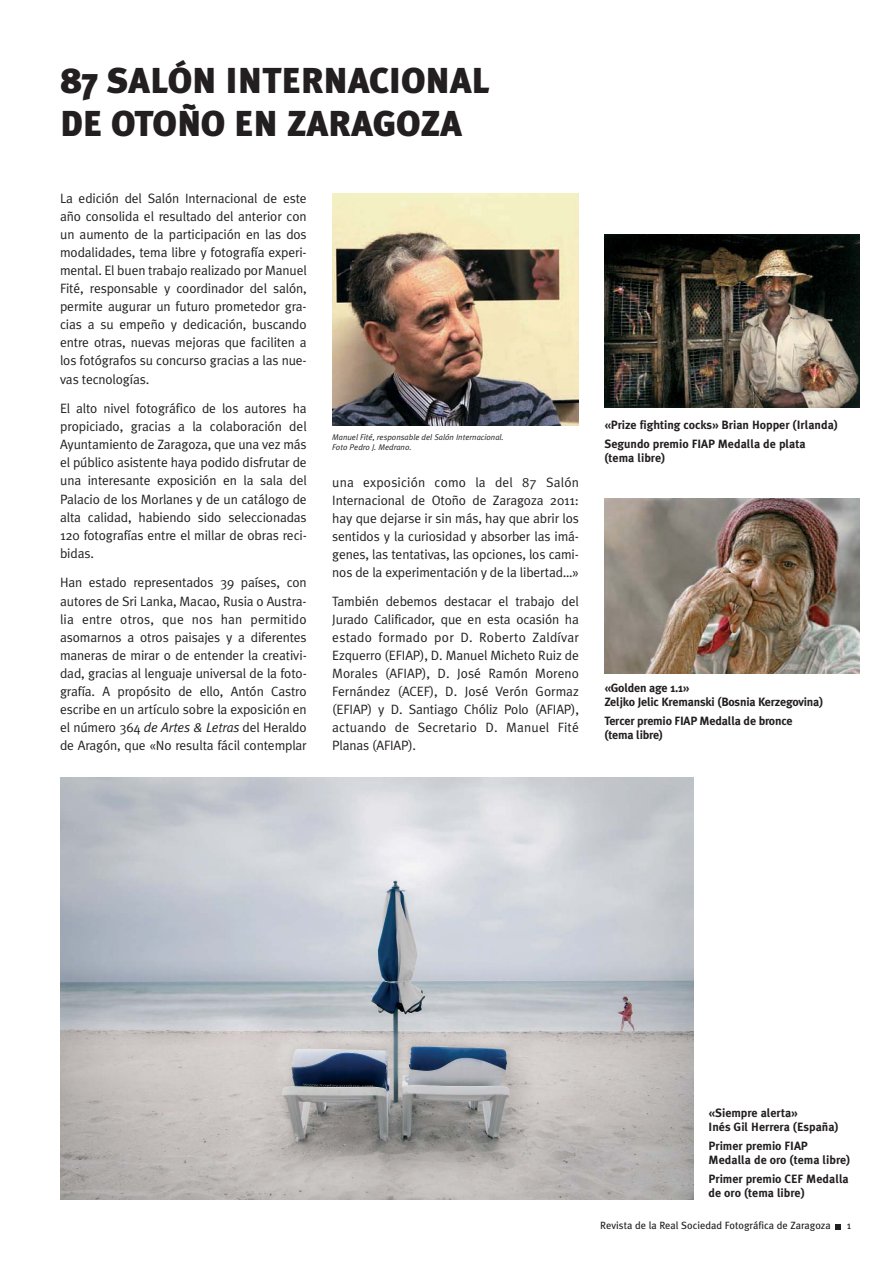
<style>
.page{position:relative;width:893px;height:1263px;background:#fff}
.page>*{position:absolute;margin:0;border:0;box-sizing:border-box;transform-origin:0 0}
.t1{font:900 36px/43.2px "Meta Plus";color:#231f20}
.t2{font:13.5px/18.1px "Meta Plus Normal";letter-spacing:-.01em;color:#231f20;text-align:justify}
.t3{font:700 12px/14.4px "Meta Plus";color:#231f20}
.t4{font:10.5px "Meta Plus";color:#231f20}
.t5{font:italic 8.25px/9.9px "Meta Plus Normal";color:#231f20}
.s1{font-style:italic}
</style>
<div class="page">
<svg style="left:835px;top:1224px;width:5px;height:5px"></svg>
<img style="left:60px;top:778px;width:634px;height:422px">
<img style="left:604px;top:235px;width:255px;height:173px">
<svg style="left:604px;top:498px;width:255px;height:1px"></svg>
<img style="left:604px;top:499px;width:255px;height:175px">
<img style="left:332px;top:194px;width:247px;height:232px">
<h1 class="t1" style="left:60px;top:62px;width:430px">87 SALÓN INTERNACIONAL<br>DE OTOÑO EN ZARAGOZA</h1>
<p class="t2" style="left:60px;top:190px;width:248px">La edición del Salón Internacional de este año consolida el resultado del anterior con un aumento de la participación en las dos modalidades, tema libre y fotografía experi&shy;mental. El buen trabajo realizado por Manuel Fité, responsable y coordinador del salón, permite augurar un futuro prometedor gra&shy;cias a su empeño y dedicación, buscando entre otras, nuevas mejoras que faciliten a los fotógrafos su concurso gracias a las nue&shy;vas tecnologías.</p>
<p class="t2" style="left:60px;top:401px;width:248px">El alto nivel fotográfico de los autores ha propiciado, gracias a la colaboración del Ayuntamiento de Zaragoza, que una vez más el público asistente haya podido disfrutar de una interesante exposición en la sala del Palacio de los Morlanes y de un catálogo de alta calidad, habiendo sido seleccionadas 120 fotografías entre el millar de obras reci&shy;bidas.</p>
<p class="t2" style="left:60px;top:575px;width:248px">Han estado representados 39 países, con autores de Sri Lanka, Macao, Rusia o Austra&shy;lia entre otros, que nos han permitido asomarnos a otros paisajes y a diferentes maneras de mirar o de entender la creativi&shy;dad, gracias al lenguaje universal de la foto&shy;grafía. A propósito de ello, Antón Castro escribe en un artículo sobre la exposición en el número 364 <span class="s1">de Artes &amp; Letras</span> del Heraldo de Aragón, que «No resulta fácil contemplar</p>
<p class="t5" style="left:332px;top:432px;width:173px">Manuel Fité, responsable del Salón Internacional.<br>Foto Pedro J. Medrano.</p>
<p class="t2" style="left:332px;top:474px;width:248px">una exposición como la del 87 Salón Internacional de Otoño de Zaragoza 2011: hay que dejarse ir sin más, hay que abrir los sentidos y la curiosidad y absorber las imá&shy;genes, las tentativas, las opciones, los cami&shy;nos de la experimentación y de la libertad…»</p>
<p class="t2" style="left:332px;top:594px;width:248px">También debemos destacar el trabajo del Jurado Calificador, que en esta ocasión ha estado formado por D. Roberto Zaldívar Ezquerro (EFIAP), D. Manuel Micheto Ruiz de Morales (AFIAP), D. José Ramón Moreno Fernández (ACEF), D. José Verón Gormaz (EFIAP) y D. Santiago Chóliz Polo (AFIAP), actuando de Secretario D. Manuel Fité Planas (AFIAP).</p>
<p class="t3" style="left:604px;top:416px;width:235px;line-height:18.6px">«Prize fighting cocks» Brian Hopper (Irlanda)<br>Segundo premio FIAP Medalla de plata</p>
<p class="t3" style="left:604px;top:451px;width:62px">(tema libre)</p>
<p class="t3" style="left:604px;top:680px;width:220px">«Golden age 1.1»<br>Zeljko Jelic Kremanski (Bosnia Kerzegovina)</p>
<p class="t3" style="left:604px;top:713px;width:190px">Tercer premio FIAP Medalla de bronce (tema libre)</p>
<p class="t3" style="left:708px;top:1105px;width:132px">«Siempre alerta»<br>Inés Gil Herrera (España)</p>
<p class="t3" style="left:708px;top:1138px;width:143px">Primer premio FIAP<br>Medalla de oro (tema libre)</p>
<p class="t3" style="left:708px;top:1171px;width:142px">Primer premio CEF Medalla de oro (tema libre)</p>
<p class="t4" style="left:600px;top:1222px;width:232px">Revista de la Real Sociedad Fotográfica de Zaragoza</p>
<p class="t4" style="left:847px;top:1222px;width:6px">1</p>
</div>
